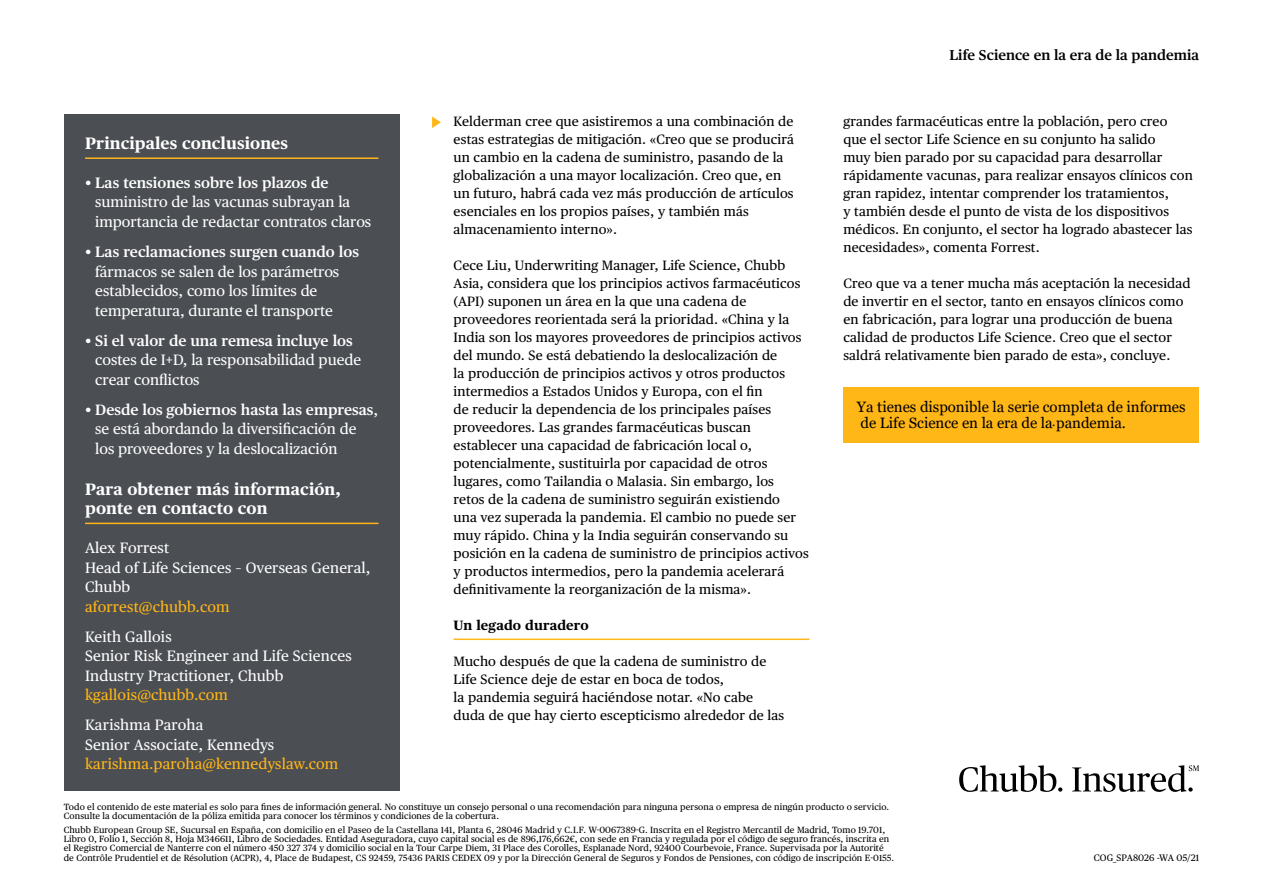
<style>
.page{position:relative;width:1263px;height:893px;background:#fff}
.page>*{position:absolute;margin:0;border:0;box-sizing:border-box;transform-origin:0 0}
.t1{font:700 16.5px/19.5px "Chubb Publico Text";letter-spacing:.005em;color:#fff}
.t2{font:15px/19.5px "Chubb Publico Text";color:#fff}
.t3{font:15px/15.6px "Georgia";color:#000}
.t4{font:15px "Chubb Publico Text";letter-spacing:.01em;color:#ffb617}
.t5{font:600 14.25px "Chubb Publico Text";color:#000}
.P_-_Copy{font:13.5px/18px "Chubb Publico Text";letter-spacing:.01em;color:#000}
.H3_-_X_head{font:13.5px/18px "Chubb Publico Text";letter-spacing:.01em;color:#000}
.H3_-_X_head-2{font:700 13.5px "Chubb Publico Text";letter-spacing:.01em;color:#000}
.t6{font:13.5px "High Tower Text";color:#000}
.t7{font:9.3px "Chubb Publico Text";letter-spacing:.01em;color:#000}
.P_-_Copy-2{font:9px/9.4px "Chubb Publico Text";letter-spacing:.01em;color:#000}
.s1{color:#4b4e53}
.s2{font-weight:600}
.s3{color:#ffb617}
.s4{color:#fff}
</style>
<div class="page">
<div style="left:64px;top:115px;width:336px;height:676px;background:#4b4e53"></div>
<svg style="left:432px;top:116px;width:9px;height:12px"></svg>
<hr style="left:454px;top:639px;width:355px;height:1px;background:#ffb617">
<div style="left:843px;top:387px;width:356px;height:56px;background:#ffb617"></div>
<hr style="left:85px;top:157px;width:293px;height:2px;background:#ffb617">
<hr style="left:85px;top:523px;width:293px;height:1px;background:#ffb617">
<svg style="left:959px;top:765px;width:103px;height:27px"></svg>
<svg style="left:1072px;top:765px;width:127px;height:27px"></svg>
<p class="t1" style="left:85px;top:132px;width:210px">Principales conclusiones<span class="s1">.</span></p>
<p class="t2" style="left:95px;top:172px;width:282px;text-indent:-10px">• <span class="s2">Las tensiones sobre los plazos de </span>suministro de las vacunas subrayan la importancia de redactar contratos claros<span class="s1">.</span></p>
<p class="t2" style="left:95px;top:241px;width:265px;text-indent:-10px">• <span class="s2">Las reclamaciones surgen cuando los </span>fármacos se salen de los parámetros establecidos, como los límites de temperatura, durante el transporte<span class="s1">.</span></p>
<p class="t2" style="left:95px;top:330px;width:267px;text-indent:-10px">• <span class="s2">Si el valor de una remesa incluye los </span>costes de I+D, la responsabilidad puede crear conflictos<span class="s1">.</span></p>
<p class="t2" style="left:95px;top:399px;width:284px;text-indent:-10px">• <span class="s2">Desde los gobiernos hasta las empresas</span>, se está abordando la diversificación de los proveedores y la deslocalización<span class="s1">.</span></p>
<p class="t1" style="left:85px;top:478px;width:257px">Para obtener más información, ponte en contacto con<span class="s1">.</span></p>
<p class="t2" style="left:85px;top:537px;width:287px">Alex Forrest<span class="s1">.<br></span>Head of Life Sciences – Overseas General,<br>Chubb<span class="s1">.<br></span><span class="s3">aforrest@chubb.com</span><span class="s1">.</span></p>
<p class="t2" style="left:85px;top:626px;width:268px">Keith Gallois<span class="s1">.<br></span>Senior Risk Engineer and Life Sciences<br>Industry Practitioner, Chubb<span class="s1">. </span><span class="s3">kgallois@chubb.com</span><span class="s1">.</span></p>
<p class="t2" style="left:85px;top:714px;width:124px">Karishma Paroha<span class="s1">.</span></p>
<p class="t2" style="left:85px;top:734px;width:195px">Senior Associate, Kennedys<span class="s1">.</span></p>
<p class="t4" style="left:85px;top:753px;width:259px">karishma.paroha@kennedyslaw.com<span class="s1">.</span></p>
<p class="P_-_Copy" style="left:454px;top:111px;width:342px">Kelderman cree que asistiremos a una combinación de estas estrategias de mitigación. «Creo que se producirá un cambio en la cadena de suministro, pasando de la globalización a una mayor localización. Creo que, en un futuro, habrá cada vez más producción de artículos esenciales en los propios países, y también más almacenamiento interno».</p>
<h3 class="H3_-_X_head" style="left:454px;top:255px;width:357px">Cece Liu, Underwriting Manager, Life Science, Chubb Asia, considera que los principios activos farmacéuticos (API) suponen un área en la que una cadena de proveedores reorientada será la prioridad. «China y la India son los mayores proveedores de principios activos del mundo. Se está debatiendo la deslocalización de<br>la producción de principios activos y otros productos intermedios a Estados Unidos y Europa, con el fin<br>de reducir la dependencia de los principales países proveedores. Las grandes farmacéuticas buscan establecer una capacidad de fabricación local o, potencialmente, sustituirla por capacidad de otros lugares, como Tailandia o Malasia. Sin embargo, los<br>retos de la cadena de suministro seguirán existiendo<br>una vez superada la pandemia. El cambio no puede ser muy rápido. China y la India seguirán conservando su posición en la cadena de suministro de principios activos y productos intermedios, pero la pandemia acelerará definitivamente la reorganización de la misma».</h3>
<h3 class="H3_-_X_head-2" style="left:454px;top:615px;width:141px">Un legado duradero<span class="s4">.</span></h3>
<p class="P_-_Copy" style="left:454px;top:651px;width:332px">Mucho después de que la cadena de suministro de Life Science deje de estar en boca de todos,<br>la pandemia seguirá haciéndose notar. «No cabe duda de que hay cierto escepticismo alrededor de las</p>
<p class="t5" style="left:949px;top:44px;width:251px">Life Science en la era de la pandemia</p>
<p class="P_-_Copy" style="left:843px;top:111px;width:351px">grandes farmacéuticas entre la población, pero creo que el sector Life Science en su conjunto ha salido<br>muy bien parado por su capacidad para desarrollar rápidamente vacunas, para realizar ensayos clínicos con gran rapidez, intentar comprender los tratamientos,<br>y también desde el punto de vista de los dispositivos médicos. En conjunto, el sector ha logrado abastecer las necesidades», comenta Forrest.</p>
<p class="P_-_Copy" style="left:843px;top:273px;width:349px">Creo que va a tener mucha más aceptación la necesidad de invertir en el sector, tanto en ensayos clínicos como en fabricación, para lograr una producción de buena calidad de productos Life Science. Creo que el sector saldrá relativamente bien parado de esta», concluye.</p>
<p class="t3" style="left:857px;top:399px;width:330px">Ya tienes disponible la serie completa de informes de Life Science en la era de la pandemia.</p>
<p class="t6" style="left:1052px;top:416px;width:5px">.</p>
<p class="P_-_Copy-2" style="left:64px;top:801px;width:827px">Todo el contenido de este material es solo para fines de información general. No constituye un consejo personal o una recomendación para ninguna persona o empresa de ningún producto o servicio.<br>Consulte la documentación de la póliza emitida para conocer los términos y condiciones de la cobertura.</p>
<p class="P_-_Copy-2" style="left:64px;top:824px;width:832px">Chubb European Group SE, Sucursal en España, con domicilio en el Paseo de la Castellana 141, Planta 6, 28046 Madrid y C.I.F. W-0067389-G. Inscrita en el Registro Mercantil de Madrid, Tomo 19.701, Libro 0, Folio 1, Sección 8, Hoja M346611, Libro de Sociedades. Entidad Aseguradora, cuyo capital social es de 896,176,662€, con sede en Francia y regulada por el código de seguro francés, inscrita en el Registro Comercial de Nanterre con el número 450 327 374 y domicilio social en la Tour Carpe Diem, 31 Place des Corolles, Esplanade Nord, 92400 Courbevoie, France. Supervisada por la Autorité de Contrôle Prudentiel et de Résolution (ACPR), 4, Place de Budapest, CS 92459, 75436 PARIS CEDEX 09 y por la Dirección General de Seguros y Fondos de Pensiones, con código de inscripción E-0155.</p>
<p class="t7" style="left:1094px;top:850px;width:107px">COG_SPA8026 -WA 05/21</p>
</div>
